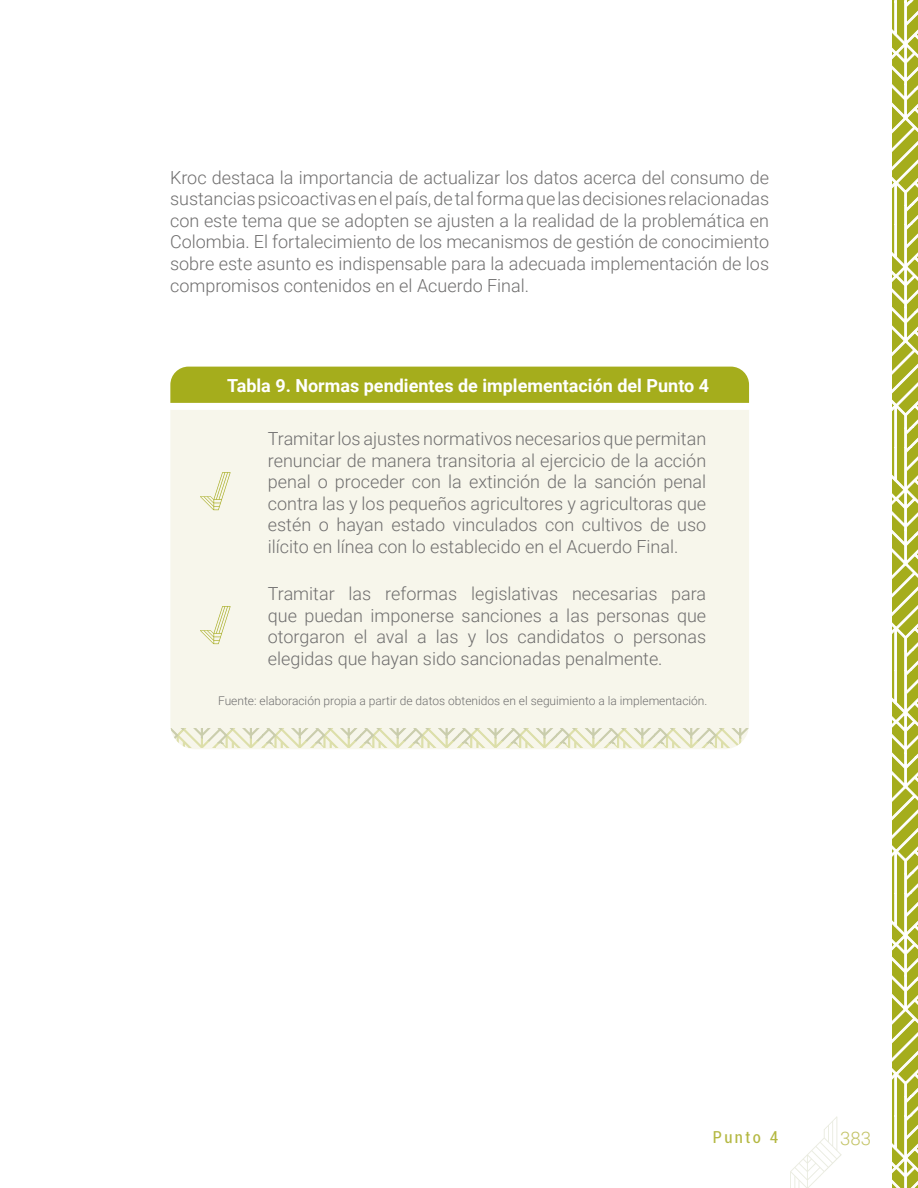
<style>
.page{position:relative;width:918px;height:1188px;background:#fff}
.page>*{position:absolute;margin:0;border:0;box-sizing:border-box;transform-origin:0 0}
.t1{font:300 18.6px "Roboto";color:#c3c366}
.t2{font:300 18px/21.6px "Roboto";color:#706f6f;text-align:justify}
.t3{font:700 18px "Roboto";color:#fff}
.t4{font:condensed 16.5px "Roboto";letter-spacing:.15em;color:#b4b842}
.t5{font:300 12px "Roboto";color:#706f6f}
</style>
<div class="page">
<svg style="left:790px;top:1116px;width:52px;height:72px"></svg>
<svg style="left:892px;top:0;width:26px;height:1188px"></svg>
<div style="left:170px;top:410px;width:579px;height:339px;background:#f7f6eb"></div>
<svg style="left:170px;top:729px;width:579px;height:19px;background:#eaebd4"></svg>
<div style="left:170px;top:367px;width:579px;height:36px;background:#a5ad1c"></div>
<svg style="left:200px;top:472px;width:31px;height:38px"></svg>
<svg style="left:200px;top:606px;width:31px;height:38px"></svg>
<p class="t2" style="left:170px;top:166px;width:601px">Kroc destaca la importancia de actualizar los datos acerca del consumo de sustancias psicoactivas en el país, de tal forma que las decisiones relacionadas con este tema que se adopten se ajusten a la realidad de la problemática en Colombia. El fortalecimiento de los mecanismos de gestión de conocimiento sobre este asunto es indispensable para la adecuada implementación de los compromisos contenidos en el Acuerdo Final.</p>
<p class="t3" style="left:227px;top:373px;width:484px">Tabla 9. Normas pendientes de implementación del Punto 4</p>
<p class="t2" style="left:268px;top:427px;width:440px">Tramitar los ajustes normativos necesarios que permitan renunciar de manera transitoria al ejercicio de la acción penal o proceder con la extinción de la sanción penal contra las y los pequeños agricultores y agricultoras que estén o hayan estado vinculados con cultivos de uso ilícito en línea con lo establecido en el Acuerdo Final.</p>
<p class="t2" style="left:268px;top:582px;width:440px">Tramitar las reformas legislativas necesarias para que puedan imponerse sanciones a las personas que otorgaron el aval a las y los candidatos o personas elegidas que hayan sido sancionadas penalmente.</p>
<p class="t5" style="left:218px;top:693px;width:491px">Fuente: elaboración propia a partir de datos obtenidos en el seguimiento a la implementación.</p>
<p class="t4" style="left:713px;top:1126px;width:67px">Punto 4</p>
<p class="t1" style="left:840px;top:1125px;width:32px">383</p>
</div>
